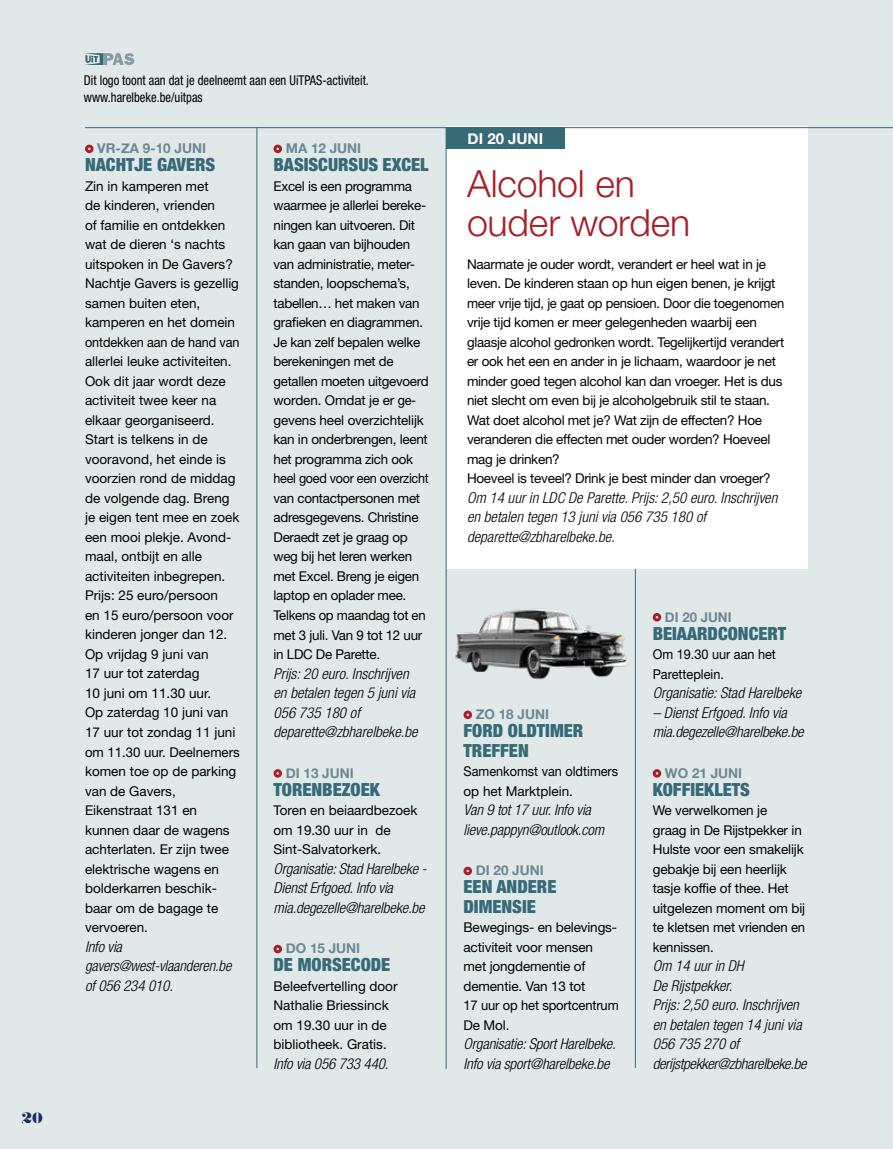
<style>
.page{position:relative;width:893px;height:1149px;background:#fff}
.page>*{position:absolute;margin:0;border:0;box-sizing:border-box;transform-origin:0 0}
.t1{font:300 37.5px/39px "Helvetica Neue LT Std";letter-spacing:-.005em;color:#a81f29}
.t2{font:900 condensed 18px/19.5px "Helvetica Neue";color:#366a76}
.t3{font:italic 300 condensed 15px/19.5px "Helvetica Neue LT Std";color:#000}
.t4{font:700 15px "Helvetica Neue";color:#fff}
.t5{font:15px "Sybarite Huge";color:#192a67}
.t6{font:13.5px/19.5px "Helvetica Neue LT Std";letter-spacing:-.01em;color:#000}
.t7{font:condensed 13.5px/16.5px "Helvetica Neue LT Std";color:#000;scale:.93 1}
.t8{font:700 13.5px "Helvetica Neue";color:#6a8893}
.t9{font:13.5px/19.5px "Helvetica Neue LT Std";letter-spacing:-.01em;color:#000;scale:.94 1}
</style>
<div class="page">
<div style="left:0;top:0;width:893px;height:1148px;background:#e0e8ea"></div>
<div style="left:446px;top:126px;width:362px;height:442px;background:#fff"></div>
<div style="left:446px;top:128px;width:118px;height:21px;background:#366a76"></div>
<hr style="left:446px;top:127px;width:1px;height:941px;background:#366a76">
<hr style="left:635px;top:568px;width:1px;height:499px;background:#366a76">
<hr style="left:85px;top:127px;width:808px;height:1px;background:#366a76">
<div style="left:274px;top:144px;width:8px;height:9px;border:3px solid #a81f29;border-radius:50%"></div>
<div style="left:274px;top:768px;width:8px;height:9px;border:3px solid #a81f29;border-radius:50%"></div>
<div style="left:274px;top:944px;width:8px;height:8px;border:3px solid #a81f29;border-radius:50%"></div>
<div style="left:463px;top:710px;width:9px;height:8px;border:3px solid #a81f29;border-radius:50%"></div>
<div style="left:463px;top:866px;width:9px;height:8px;border:3px solid #a81f29;border-radius:50%"></div>
<svg style="left:84px;top:53px;width:50px;height:12px"></svg>
<hr style="left:256px;top:127px;width:1px;height:940px;background:#366a76">
<div style="left:653px;top:612px;width:8px;height:9px;border:3px solid #a81f29;border-radius:50%"></div>
<div style="left:653px;top:768px;width:8px;height:9px;border:3px solid #a81f29;border-radius:50%"></div>
<div style="left:85px;top:144px;width:9px;height:9px;border:3px solid #a81f29;border-radius:50%"></div>
<img style="left:445px;top:573px;width:191px;height:109px">
<p class="t5" style="left:22px;top:1107px;width:22px">20</p>
<p class="t7" style="left:84px;top:72px;width:308px">Dit logo toont aan dat je deelneemt aan een UiTPAS-activiteit. www.harelbeke.be/uitpas</p>
<p class="t8" style="left:97px;top:138px;width:110px">VR-ZA 9-10 JUNI</p>
<h2 class="t2" style="left:85px;top:154px;width:132px">NACHTJE GAVERS</h2>
<p class="t6" style="left:85px;top:176px;width:156px">Zin in kamperen met<br>de kinderen, vrienden<br>of familie en ontdekken wat de dieren ‘s nachts uitspoken in De Gavers?<br>Nachtje Gavers is gezellig samen buiten eten, kamperen en het domein ontdekken aan de hand van allerlei leuke activiteiten.<br>Ook dit jaar wordt deze activiteit twee keer na elkaar georganiseerd.<br>Start is telkens in de vooravond, het einde is voorzien rond de middag de volgende dag. Breng je eigen tent mee en zoek een mooi plekje. Avond&shy;maal, ontbijt en alle activiteiten inbegrepen.<br>Prijs: 25 euro/persoon<br>en 15 euro/persoon voor kinderen jonger dan 12.<br>Op vrijdag 9 juni van<br>17 uur tot zaterdag<br>10 juni om 11.30 uur.<br>Op zaterdag 10 juni van<br>17 uur tot zondag 11 juni om 11.30 uur. Deelnemers komen toe op de parking van de Gavers,<br>Eikenstraat 131 en kunnen daar de wagens achterlaten. Er zijn twee elektrische wagens en bolderkarren beschik&shy;baar om de bagage te vervoeren.</p>
<p class="t3" style="left:85px;top:936px;width:148px">Info via gavers@west-vlaanderen.be of 056 234 010.</p>
<p class="t8" style="left:286px;top:138px;width:77px">MA 12 JUNI</p>
<h2 class="t2" style="left:274px;top:154px;width:157px">BASISCURSUS EXCEL</h2>
<p class="t6" style="left:274px;top:176px;width:157px">Excel is een programma waarmee je allerlei bereke&shy;ningen kan uitvoeren. Dit kan gaan van bijhouden van administratie, meter&shy;standen, loopschema’s, tabellen… het maken van grafieken en diagrammen.<br>Je kan zelf bepalen welke berekeningen met de getallen moeten uitgevoerd worden. Omdat je er ge&shy;gevens heel overzichtelijk kan in onderbrengen, leent het programma zich ook heel goed voor een overzicht van contactpersonen met adresgegevens. Christine<br>Deraedt zet je graag op weg bij het leren werken met Excel. Breng je eigen laptop en oplader mee.<br>Telkens op maandag tot en met 3 juli. Van 9 tot 12 uur in LDC De Parette.</p>
<p class="t3" style="left:274px;top:663px;width:146px">Prijs: 20 euro. Inschrijven en betalen tegen 5 juni via<br>056 735 180 of deparette@zbharelbeke.be</p>
<p class="t8" style="left:286px;top:762px;width:69px">DI 13 JUNI</p>
<h2 class="t2" style="left:274px;top:778px;width:108px">TORENBEZOEK</h2>
<p class="t6" style="left:274px;top:800px;width:146px">Toren en beiaardbezoek om 19.30 uur in de<br>Sint-Salvatorkerk.</p>
<p class="t3" style="left:274px;top:858px;width:155px">Organisatie: Stad Harelbeke -<br>Dienst Erfgoed. Info via mia.degezelle@harelbeke.be</p>
<p class="t8" style="left:286px;top:937px;width:76px">DO 15 JUNI</p>
<h2 class="t2" style="left:274px;top:953px;width:118px">DE MORSECODE</h2>
<p class="t6" style="left:274px;top:975px;width:125px">Beleefvertelling door<br>Nathalie Briessinck om 19.30 uur in de bibliotheek. Gratis.</p>
<p class="t3" style="left:274px;top:1053px;width:117px">Info via 056 733 440.</p>
<p class="t4" style="left:468px;top:127px;width:77px">DI 20 JUNI</p>
<h1 class="t1" style="left:467px;top:163px;width:225px">Alcohol en ouder worden</h1>
<p class="t6" style="left:467px;top:254px;width:319px">Naarmate je ouder wordt, verandert er heel wat in je leven. De kinderen staan op hun eigen benen, je krijgt meer vrije tijd, je gaat op pensioen. Door die toegenomen vrije tijd komen er meer gelegenheden waarbij een glaasje alcohol gedronken wordt. Tegelijkertijd verandert er ook het een en ander in je lichaam, waardoor je net minder goed tegen alcohol kan dan vroeger. Het is dus niet slecht om even bij je alcoholgebruik stil te staan.<br>Wat doet alcohol met je? Wat zijn de effecten? Hoe veranderen die effecten met ouder worden? Hoeveel mag je drinken?<br>Hoeveel is teveel? Drink je best minder dan vroeger?</p>
<p class="t3" style="left:467px;top:488px;width:312px">Om 14 uur in LDC De Parette. Prijs: 2,50 euro. Inschrijven en betalen tegen 13 juni via 056 735 180 of deparette@zbharelbeke.be.</p>
<p class="t8" style="left:476px;top:703px;width:75px">ZO 18 JUNI</p>
<h2 class="t2" style="left:463px;top:719px;width:121px">FORD OLDTIMER<br>TREFFEN</h2>
<p class="t9" style="left:463px;top:761px;width:166px">Samenkomst van oldtimers op het Marktplein.</p>
<p class="t3" style="left:463px;top:800px;width:142px">Van 9 tot 17 uur. Info via lieve.pappyn@outlook.com</p>
<p class="t8" style="left:476px;top:859px;width:69px">DI 20 JUNI</p>
<h2 class="t2" style="left:463px;top:875px;width:94px">EEN ANDERE<br>DIMENSIE</h2>
<p class="t6" style="left:463px;top:917px;width:157px">Bewegings- en belevings&shy;activiteit voor mensen met jongdementie of dementie. Van 13 tot<br>17 uur op het sportcentrum<br>De Mol.</p>
<p class="t3" style="left:463px;top:1034px;width:154px">Organisatie: Sport Harelbeke.<br>Info via sport@harelbeke.be</p>
<p class="t8" style="left:665px;top:606px;width:68px">DI 20 JUNI</p>
<h2 class="t2" style="left:653px;top:622px;width:135px">BEIAARDCONCERT</h2>
<p class="t9" style="left:653px;top:644px;width:133px">Om 19.30 uur aan het<br>Paretteplein.</p>
<p class="t3" style="left:653px;top:683px;width:150px">Organisatie: Stad Harelbeke</p>
<p class="t3" style="left:653px;top:702px;width:153px">– Dienst Erfgoed. Info via mia.degezelle@harelbeke.be</p>
<p class="t8" style="left:665px;top:762px;width:79px">WO 21 JUNI</p>
<h2 class="t2" style="left:653px;top:778px;width:99px">KOFFIEKLETS</h2>
<p class="t6" style="left:653px;top:800px;width:154px">We verwelkomen je<br>graag in De Rijstpekker in<br>Hulste voor een smakelijk gebakje bij een heerlijk tasje koffie of thee. Het uitgelezen moment om bij te kletsen met vrienden en kennissen.</p>
<p class="t3" style="left:653px;top:956px;width:155px">Om 14 uur in DH<br>De Rijstpekker.<br>Prijs: 2,50 euro. Inschrijven en betalen tegen 14 juni via<br>056 735 270 of derijstpekker@zbharelbeke.be</p>
</div>
